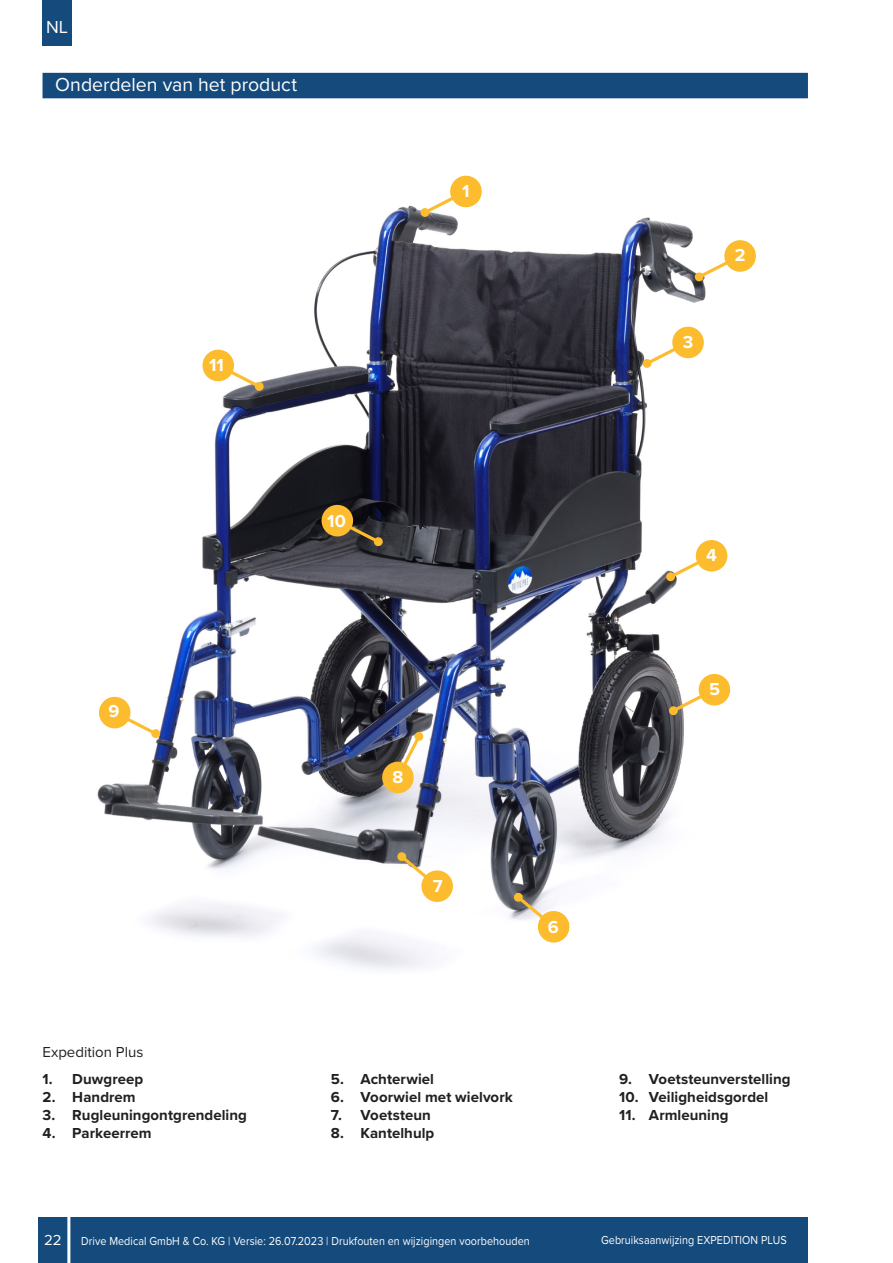
<style>
.page{position:relative;width:893px;height:1263px;background:#fff}
.page>*{position:absolute;margin:0;border:0;box-sizing:border-box;transform-origin:0 0}
.t1{font:19.5px "Proxima Nova";color:#fff}
.t2{font:700 18px "Proxima Nova";color:#fff}
.t3{font:18px "Proxima Nova";color:#fff}
.t4{font:700 15px "Proxima Nova";letter-spacing:.005em;color:#231f20}
.t5{font:15px "Proxima Nova";color:#231f20}
.t6{font:15px "Proxima Nova";color:#fff}
.t7{font:12px "Proxima Nova";letter-spacing:.005em;color:#fff;scale:.9 1}
</style>
<div class="page">
<div style="left:38px;top:1217px;width:770px;height:46px;background:#144a7c"></div>
<hr style="left:67px;top:1211px;width:3px;height:52px;background:#fff">
<div style="left:43px;top:0;width:29px;height:46px;background:#144a7c"></div>
<div style="left:43px;top:73px;width:765px;height:25px;background:#144a7c"></div>
<img style="left:97px;top:205px;width:609px;height:765px">
<svg style="left:421px;top:175px;width:62px;height:42px"></svg>
<svg style="left:381px;top:732px;width:42px;height:62px"></svg>
<svg style="left:202px;top:349px;width:61px;height:42px"></svg>
<svg style="left:695px;top:239px;width:61px;height:42px"></svg>
<svg style="left:643px;top:326px;width:62px;height:42px"></svg>
<svg style="left:666px;top:539px;width:62px;height:42px"></svg>
<svg style="left:669px;top:673px;width:62px;height:42px"></svg>
<svg style="left:513px;top:892px;width:58px;height:52px"></svg>
<svg style="left:98px;top:696px;width:62px;height:42px"></svg>
<svg style="left:397px;top:852px;width:58px;height:52px"></svg>
<svg style="left:321px;top:504px;width:62px;height:42px;background:#715a2c"></svg>
<p class="t3" style="left:46px;top:14px;width:23px">NL</p>
<h1 class="t1" style="left:55px;top:70px;width:243px">Onderdelen van het product</h1>
<p class="t2" style="left:209px;top:352px;width:16px">11</p>
<p class="t2" style="left:327px;top:507px;width:20px">10</p>
<p class="t2" style="left:462px;top:178px;width:9px">1</p>
<p class="t2" style="left:109px;top:698px;width:12px">9</p>
<p class="t5" style="left:43px;top:1040px;width:102px">Expedition Plus</p>
<p class="t4" style="left:43px;top:1068px;width:102px">1. Duwgreep</p>
<p class="t4" style="left:43px;top:1086px;width:95px">2. Handrem</p>
<p class="t4" style="left:43px;top:1104px;width:206px">3. Rugleuningontgrendeling</p>
<p class="t4" style="left:43px;top:1122px;width:111px">4. Parkeerrem</p>
<p class="t2" style="left:392px;top:764px;width:12px">8</p>
<p class="t2" style="left:433px;top:873px;width:11px">7</p>
<p class="t2" style="left:548px;top:913px;width:12px">6</p>
<p class="t4" style="left:331px;top:1068px;width:105px">5. Achterwiel</p>
<p class="t4" style="left:331px;top:1086px;width:183px">6. Voorwiel met wielvork</p>
<p class="t4" style="left:331px;top:1104px;width:102px">7. Voetsteun</p>
<p class="t4" style="left:331px;top:1122px;width:105px">8. Kantelhulp</p>
<p class="t2" style="left:683px;top:329px;width:12px">3</p>
<p class="t2" style="left:735px;top:241px;width:12px">2</p>
<p class="t2" style="left:706px;top:542px;width:12px">4</p>
<p class="t2" style="left:709px;top:676px;width:12px">5</p>
<p class="t4" style="left:619px;top:1068px;width:173px">9. Voetsteunverstelling</p>
<p class="t4" style="left:619px;top:1086px;width:151px">10. Veiligheidsgordel</p>
<p class="t4" style="left:619px;top:1104px;width:111px">11. Armleuning</p>
<p class="t6" style="left:44px;top:1229px;width:19px">22</p>
<p class="t7" style="left:81px;top:1232px;width:500px">Drive Medical GmbH &amp; Co. KG | Versie: 26.07.2023 | Drukfouten en wijzigingen voorbehouden</p>
<p class="t7" style="left:601px;top:1231px;width:208px">Gebruiksaanwijzing EXPEDITION PLUS</p>
</div>
